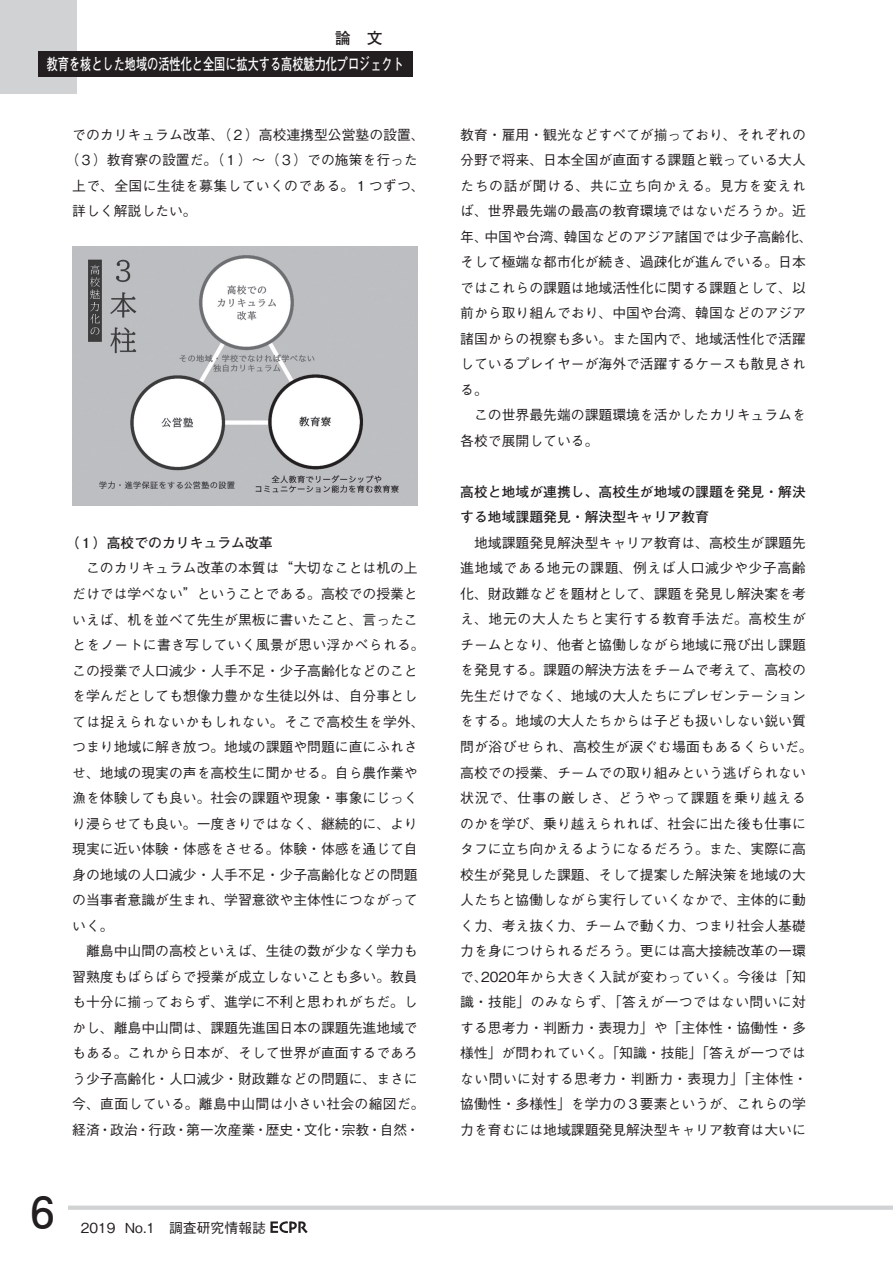
<style>
.page{position:relative;width:893px;height:1263px;background:#fff}
.page>*{position:absolute;margin:0;border:0;box-sizing:border-box;transform-origin:0 0}
.t1{font:700 42.45px "Futo Go B101 Pr 6 N";color:#231f20}
.t2{font:700 15.9px "Futo Go B101 Pr 6 N";color:#fff;scale:.7 1}
.t3{font:700 15.9px "Futo Go B101 Pr 6 N";color:#231f20}
.t4{font:500 13.8px/25.5px "Gothic BBB Pr 6 N";color:#231f20}
.t5{font:700 13.8px/25.5px "Futo Go B101 Pr 6 N";color:#231f20}
.t6{font:500 13.8px "Gothic BBB Pr 6 N";letter-spacing:.025em;color:#231f20}
</style>
<div class="page">
<div style="left:0;top:0;width:77px;height:94px;background:#d1d2d4"></div>
<div style="left:68px;top:1205px;width:825px;height:5px;background:#d1d2d4"></div>
<svg style="left:270px;top:1221px;width:38px;height:12px"></svg>
<div style="left:38px;top:51px;width:374px;height:26px;background:#231f20"></div>
<img style="left:72px;top:246px;width:346px;height:260px">
<p class="t3" style="left:335px;top:25px;width:49px">論　文</p>
<p class="t2" style="left:47px;top:51px;width:512px">教育を核とした地域の活性化と全国に拡大する高校魅力化プロジェクト</p>
<p class="t4" style="left:72px;top:121px;width:354px">でのカリキュラム改革、（２）高校連携型公営塾の設置、</p>
<p class="t4" style="left:65px;top:146px;width:354px">（３）教育寮の設置だ。（１）～（３）での施策を行った</p>
<p class="t6" style="left:72px;top:174px;width:354px">上で、全国に生徒を募集していくのである。１つずつ、</p>
<p class="t4" style="left:72px;top:197px;width:126px">詳しく解説したい。</p>
<p class="t5" style="left:65px;top:529px;width:209px">（１）高校でのカリキュラム改革</p>
<p class="t4" style="left:72px;top:555px;width:354px">　このカリキュラム改革の本質は“大切なことは机の上だけでは学べない”ということである。高校での授業といえば、机を並べて先生が黒板に書いたこと、言ったことをノートに書き写していく風景が思い浮かべられる。この授業で人口減少・人手不足・少子高齢化などのことを学んだとしても想像力豊かな生徒以外は、自分事としては捉えられないかもしれない。そこで高校生を学外、つまり地域に解き放つ。地域の課題や問題に直にふれさせ、地域の現実の声を高校生に聞かせる。自ら農作業や漁を体験しても良い。社会の課題や現象・事象にじっくり浸らせても良い。一度きりではなく、継続的に、より現実に近い体験・体感をさせる。体験・体感を通じて自身の地域の人口減少・人手不足・少子高齢化などの問題の当事者意識が生まれ、学習意欲や主体性につながっていく。<br>　離島中山間の高校といえば、生徒の数が少なく学力も習熟度もばらばらで授業が成立しないことも多い。教員も十分に揃っておらず、進学に不利と思われがちだ。しかし、離島中山間は、課題先進国日本の課題先進地域でもある。これから日本が、そして世界が直面するであろう少子高齢化・人口減少・財政難などの問題に、まさに今、直面している。離島中山間は小さい社会の縮図だ。経済・政治・行政・第一次産業・歴史・文化・宗教・自然・</p>
<h1 class="t1" style="left:31px;top:1178px;width:25px">6</h1>
<p class="t4" style="left:81px;top:1214px;width:187px">2019 No.1　調査研究情報誌</p>
<p class="t4" style="left:460px;top:121px;width:354px">教育・雇用・観光などすべてが揃っており、それぞれの分野で将来、日本全国が直面する課題と戦っている大人たちの話が聞ける、共に立ち向かえる。見方を変えれば、世界最先端の最高の教育環境ではないだろうか。近年、中国や台湾、韓国などのアジア諸国では少子高齢化、そして極端な都市化が続き、過疎化が進んでいる。日本ではこれらの課題は地域活性化に関する課題として、以前から取り組んでおり、中国や台湾、韓国などのアジア諸国からの視察も多い。また国内で、地域活性化で活躍しているプレイヤーが海外で活躍するケースも散見される。<br>　この世界最先端の課題環境を活かしたカリキュラムを各校で展開している。</p>
<p class="t5" style="left:460px;top:478px;width:347px">高校と地域が連携し、高校生が地域の課題を発見・解決する地域課題発見・解決型キャリア教育</p>
<p class="t4" style="left:460px;top:529px;width:354px">　地域課題発見解決型キャリア教育は、高校生が課題先進地域である地元の課題、例えば人口減少や少子高齢化、財政難などを題材として、課題を発見し解決案を考え、地元の大人たちと実行する教育手法だ。高校生がチームとなり、他者と協働しながら地域に飛び出し課題を発見する。課題の解決方法をチームで考えて、高校の先生だけでなく、地域の大人たちにプレゼンテーションをする。地域の大人たちからは子ども扱いしない鋭い質問が浴びせられ、高校生が涙ぐむ場面もあるくらいだ。高校での授業、チームでの取り組みという逃げられない状況で、仕事の厳しさ、どうやって課題を乗り越えるのかを学び、乗り越えられれば、社会に出た後も仕事にタフに立ち向かえるようになるだろう。また、実際に高校生が発見した課題、そして提案した解決策を地域の大人たちと協働しながら実行していくなかで、主体的に動く力、考え抜く力、チームで動く力、つまり社会人基礎力を身につけられるだろう。更には高大接続改革の一環で、2020年から大きく入試が変わっていく。今後は「知識・技能」のみならず、「答えが一つではない問いに対する思考力・判断力・表現力」や「主体性・協働性・多様性」が問われていく。「知識・技能」「答えが一つではない問いに対する思考力・判断力・表現力」「主体性・協働性・多様性」を学力の３要素というが、これらの学力を育むには地域課題発見解決型キャリア教育は大いに</p>
</div>
